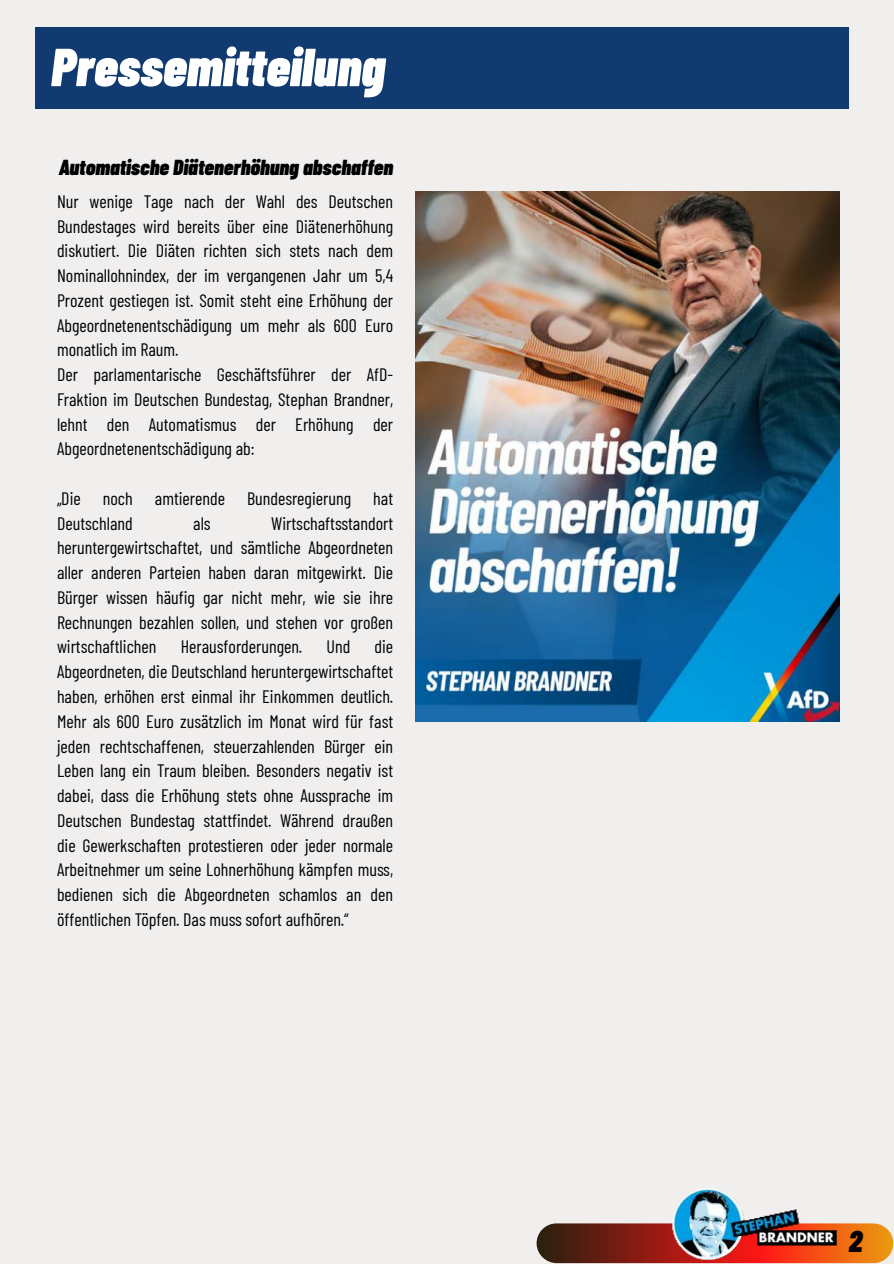
<style>
.page{position:relative;width:894px;height:1264px;background:#fff}
.page>*{position:absolute;margin:0;border:0;box-sizing:border-box;transform-origin:0 0}
.t1{font:italic 900 53.4px "Barlow Condensed";color:#fff}
.t2{font:italic 900 30px "Barlow Condensed";color:#000}
.t3{font:italic 900 21.75px "Barlow Condensed";color:#000}
.t4{font:18px/24.8px "Barlow Condensed";color:#000}
</style>
<div class="page">
<div style="left:0;top:0;width:893px;height:1263px;background:#f1eeee"></div>
<svg style="left:536px;top:1223px;width:356px;height:40px;background:#97411c"></svg>
<img style="left:668px;top:1188px;width:171px;height:73px">
<div style="left:35px;top:27px;width:813px;height:81px;background:#113b70"></div>
<img style="left:415px;top:191px;width:424px;height:530px">
<h1 class="t1" style="left:51px;top:29px;width:335px">Pressemitteilung</h1>
<p class="t3" style="left:59px;top:152px;width:336px">Automatische Diätenerhöhung abschaffen</p>
<p class="t4" style="left:57px;top:187px;width:337px">Nur wenige Tage nach der Wahl des Deutschen Bundestages wird bereits über eine Diätenerhöhung diskutiert. Die Diäten richten sich stets nach dem Nominallohnindex, der im vergangenen Jahr um 5,4<br>Prozent gestiegen ist. Somit steht eine Erhöhung der Abgeordnetenentschädigung um mehr als 600 Euro monatlich im Raum.<br>Der parlamentarische Geschäftsführer der AfD-Fraktion im Deutschen Bundestag, Stephan Brandner, lehnt den Automatismus der Erhöhung der Abgeordnetenentschädigung ab:</p>
<p class="t4" style="left:57px;top:484px;width:337px">„Die noch amtierende Bundesregierung hat<br>Deutschland</p>
<p class="t4" style="left:57px;top:509px;width:337px;text-align:justify;text-indent:214px">Wirtschaftsstandort heruntergewirtschaftet, und sämtliche Abgeordneten aller anderen Parteien haben daran mitgewirkt. Die Bürger wissen häufig gar nicht mehr, wie sie ihre Rechnungen bezahlen sollen, und stehen vor großen wirtschaftlichen</p>
<p class="t4" style="left:193px;top:509px;width:19px">als</p>
<p class="t4" style="left:57px;top:633px;width:337px;text-align:justify;text-indent:317px">die Abgeordneten, die Deutschland heruntergewirtschaftet haben, erhöhen erst einmal ihr Einkommen deutlich.<br>Mehr als 600 Euro zusätzlich im Monat wird für fast jeden rechtschaffenen, steuerzahlenden Bürger ein Leben lang ein Traum bleiben. Besonders negativ ist dabei, dass die Erhöhung stets ohne Aussprache im Deutschen Bundestag stattfindet. Während draußen die Gewerkschaften protestieren oder jeder normale Arbeitnehmer um seine Lohnerhöhung kämpfen muss, bedienen sich die Abgeordneten schamlos an den öffentlichen Töpfen. Das muss sofort aufhören.“</p>
<p class="t4" style="left:181px;top:633px;width:123px">Herausforderungen.</p>
<p class="t4" style="left:326px;top:633px;width:25px">Und</p>
<h2 class="t2" style="left:848px;top:1219px;width:15px">2</h2>
</div>
